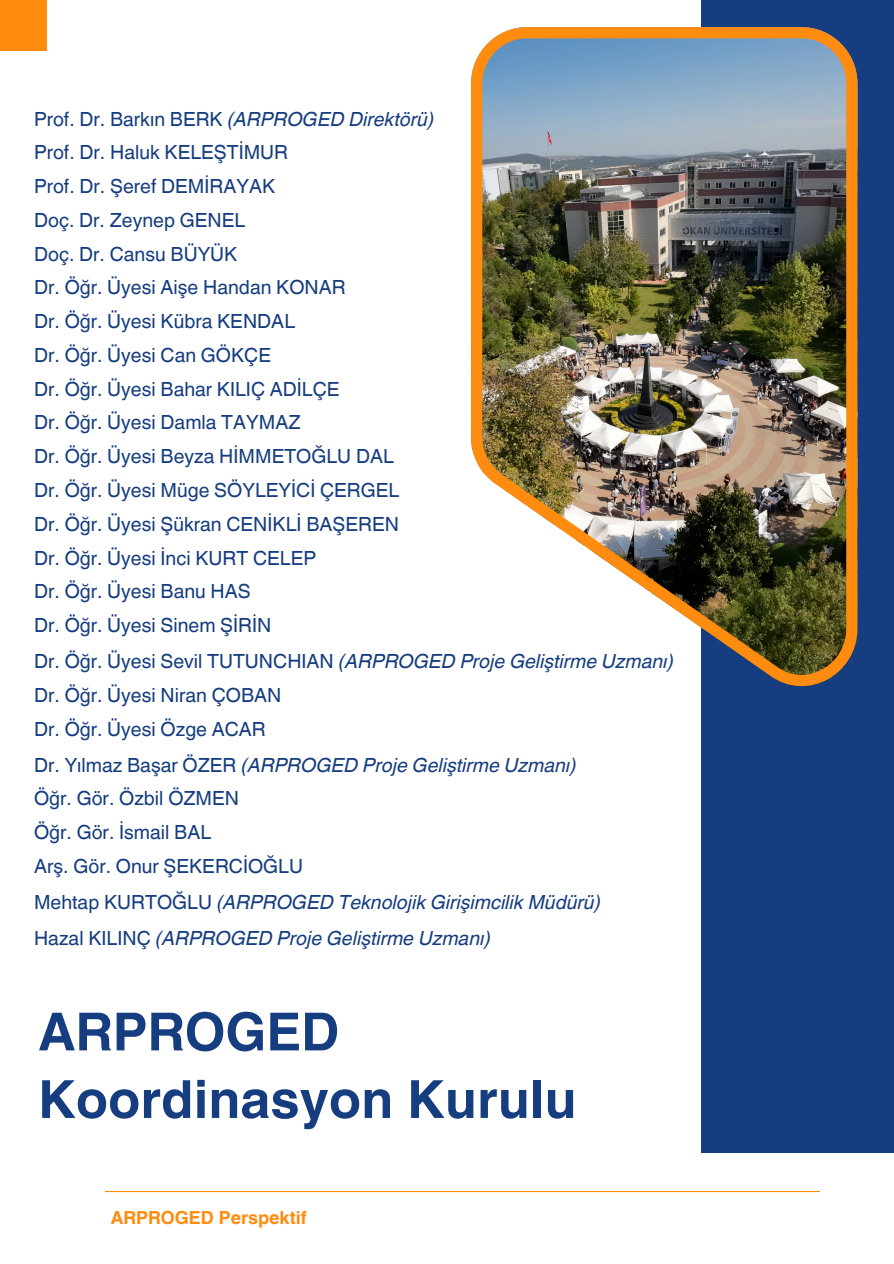
<style>
.page{position:relative;width:894px;height:1264px;background:#fff}
.page>*{position:absolute;margin:0;border:0;box-sizing:border-box;transform-origin:0 0}
.t1{font:700 52.5px/67.5px "Helvetica World";color:#153d7f}
.t2{font:19.5px/33.8px "Helvetica World";color:#153d7f}
.t3{font:italic 19.5px/36px "Helvetica World";color:#153d7f}
.t4{font:700 18px "Helvetica World";color:#ff8c0f}
.s1{font-style:italic}
.s2{font-style:normal}
</style>
<div class="page">
<div style="left:701px;top:0;width:192px;height:1152px;background:#153d7f"></div>
<img style="left:471px;top:27px;width:386px;height:658px">
<hr style="left:105px;top:1190px;width:714px;height:2px;background:#ff8c0f">
<div style="left:0;top:0;width:47px;height:50px;background:#ff8c0f"></div>
<p class="t2" style="left:34px;top:102px;width:401px">Prof. Dr. Barkın BERK <span class="s1">(ARPROGED Direktörü)<br></span>Prof. Dr. Haluk KELEŞTİMUR<br>Prof. Dr. Şeref DEMİRAYAK<br>Doç. Dr. Zeynep GENEL<br>Doç. Dr. Cansu BÜYÜK<br>Dr. Öğr. Üyesi Aişe Handan KONAR<br>Dr. Öğr. Üyesi Kübra KENDAL<br>Dr. Öğr. Üyesi Can GÖKÇE<br>Dr. Öğr. Üyesi Bahar KILIÇ ADİLÇE<br>Dr. Öğr. Üyesi Damla TAYMAZ<br>Dr. Öğr. Üyesi Beyza HİMMETOĞLU DAL<br>Dr. Öğr. Üyesi Müge SÖYLEYİCİ ÇERGEL<br>Dr. Öğr. Üyesi Şükran CENİKLİ BAŞEREN<br>Dr. Öğr. Üyesi İnci KURT CELEP<br>Dr. Öğr. Üyesi Banu HAS<br>Dr. Öğr. Üyesi Sinem ŞİRİN</p>
<p class="t2" style="left:34px;top:644px;width:641px">Dr. Öğr. Üyesi Sevil TUTUNCHIAN <span class="s1">(ARPROGED Proje Geliştirme Uzmanı)<br></span>Dr. Öğr. Üyesi Niran ÇOBAN<br>Dr. Öğr. Üyesi Özge ACAR</p>
<p class="t2" style="left:34px;top:748px;width:544px">Dr. Yılmaz Başar ÖZER <span class="s1">(ARPROGED Proje Geliştirme Uzmanı)<br></span>Öğr. Gör. Özbil ÖZMEN<br>Öğr. Gör. İsmail BAL<br>Arş. Gör. Onur ŞEKERCİOĞLU</p>
<p class="t3" style="left:34px;top:884px;width:568px"><span class="s2">Mehtap KURTOĞLU</span> (ARPROGED Teknolojik Girişimcilik Müdürü)<br><span class="s2">Hazal KILINÇ</span> (ARPROGED Proje Geliştirme Uzmanı)</p>
<h1 class="t1" style="left:38px;top:998px;width:539px">ARPROGED<br>Koordinasyon Kurulu</h1>
<p class="t4" style="left:111px;top:1206px;width:197px">ARPROGED Perspektif</p>
</div>
